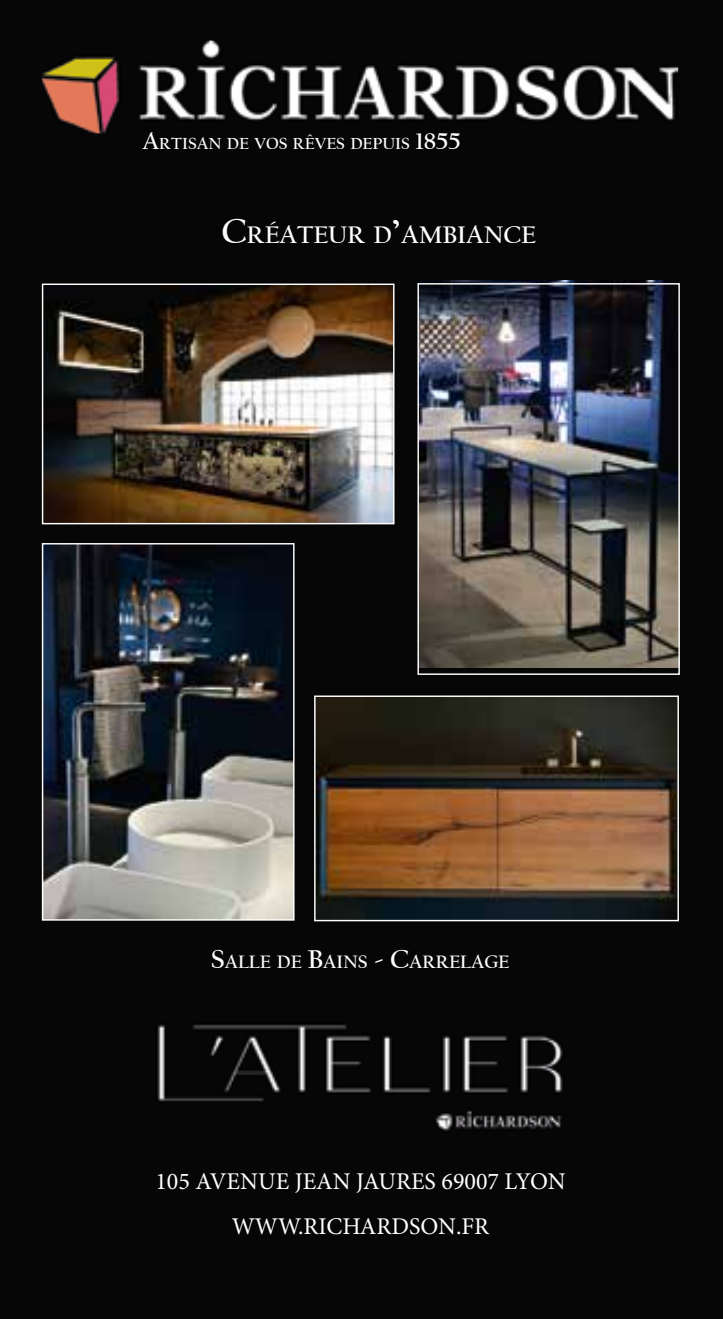
<style>
.page{position:relative;width:723px;height:1319px;background:#fff}
.page>*{position:absolute;margin:0;border:0;box-sizing:border-box;transform-origin:0 0}
.t1{font:700 25.2px "Californian FB";color:#fff}
.t2{font:24px/44.4px "Minion Pro";color:#fff;text-align:center}
.t3{font:700 18.9px "Californian FB";color:#fff}
.t4{font:700 16.8px "Californian FB";color:#fff}
.s1{font-size:24px}
.s2{font-size:36px}
.s3{font-size:27px}
</style>
<div class="page">
<div style="left:0;top:0;width:723px;height:1318px;background:#060607"></div>
<img style="left:157px;top:1024px;width:406px;height:107px">
<img style="left:44px;top:285px;width:348px;height:237px">
<div style="left:42px;top:283px;width:352px;height:241px;border:1px solid #fff"></div>
<img style="left:44px;top:545px;width:248px;height:373px">
<div style="left:42px;top:543px;width:252px;height:377px;border:1px solid #fff"></div>
<img style="left:316px;top:697px;width:361px;height:222px">
<div style="left:314px;top:695px;width:365px;height:226px;border:1px solid #fff"></div>
<img style="left:419px;top:280px;width:259px;height:387px">
<div style="left:417px;top:283px;width:263px;height:391px;border:1px solid #fff"></div>
<img style="left:42px;top:41px;width:636px;height:92px">
<p class="t4" style="left:142px;top:134px;width:319px"><span class="s1">A</span>RTISAN DE VOS RÊVES DEPUIS <span class="s1">1855</span></p>
<p class="t1" style="left:222px;top:220px;width:316px"><span class="s2">C</span>RÉATEUR D<span class="s2">’</span>AMBIANCE</p>
<p class="t3" style="left:211px;top:950px;width:300px"><span class="s3">S</span>ALLE DE <span class="s3">B</span>AINS <span class="s3">- C</span>ARRELAGE</p>
<p class="t2" style="left:155px;top:1159px;width:412px">105 AVENUE JEAN JAURES 69007 LYON<br>WWW.RICHARDSON.FR</p>
</div>
